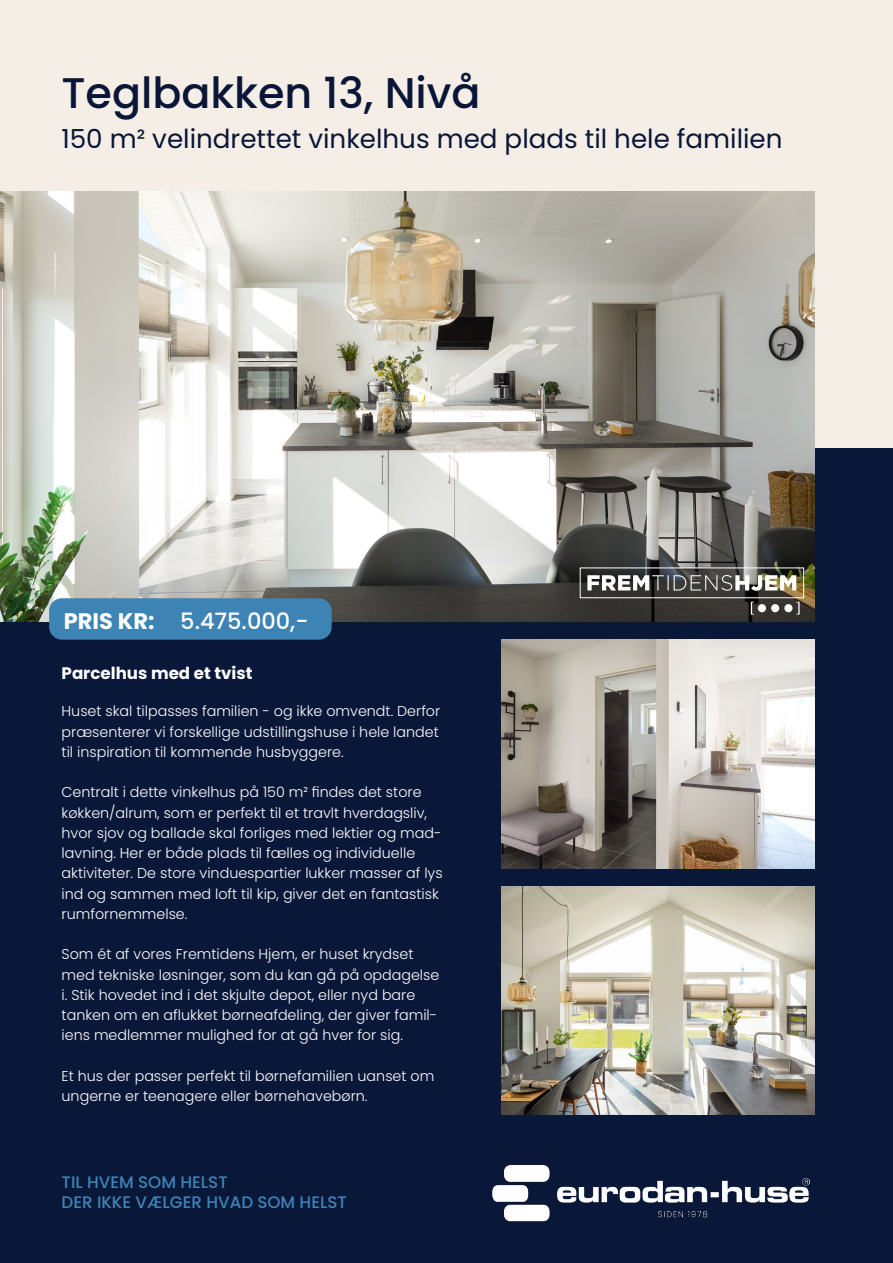
<style>
.page{position:relative;width:893px;height:1263px;background:#fff}
.page>*{position:absolute;margin:0;border:0;box-sizing:border-box;transform-origin:0 0}
.t1{font:500 42.9px "Poppins";color:#0a1637}
.t2{font:26.25px "Poppins";color:#0a1637}
.t3{font:500 22.5px "Poppins";color:#fff}
.t4{font:500 16.65px/20px "Poppins";color:#3d84b5}
.t5{font:700 16.65px "Poppins";color:#fff}
.t6{font:300 14.25px/20.2px "Poppins";color:#fff}
.s1{color:#091738}
.s2{font-weight:700}
</style>
<div class="page">
<div style="left:0;top:0;width:893px;height:459px;background:#f5eee6"></div>
<div style="left:0;top:449px;width:893px;height:814px;background:#091738"></div>
<img style="left:0;top:191px;width:814px;height:431px">
<img style="left:493px;top:1166px;width:316px;height:55px">
<img style="left:501px;top:640px;width:313px;height:228px">
<img style="left:501px;top:886px;width:313px;height:228px">
<div style="left:49px;top:598px;width:283px;height:42px;background:#3d84b5;border-radius:13px"></div>
<div style="left:758px;top:604px;width:8px;height:8px;background:#fff;border-radius:50%"></div>
<div style="left:771px;top:604px;width:8px;height:8px;background:#fff;border-radius:50%"></div>
<div style="left:784px;top:604px;width:8px;height:8px;background:#fff;border-radius:50%"></div>
<svg style="left:796px;top:602px;width:4px;height:13px"></svg>
<svg style="left:751px;top:602px;width:3px;height:13px"></svg>
<svg style="left:587px;top:575px;width:209px;height:16px"></svg>
<div style="left:580px;top:567px;width:224px;height:31px;border:1px solid #fff"></div>
<p class="t1" style="left:61px;top:68px;width:421px">Teglbakken 13, Nivå</p>
<p class="t2" style="left:61px;top:124px;width:723px">150 m<span class="s1">²</span> velindrettet vinkelhus med plads til hele familien</p>
<p class="t3" style="left:64px;top:608px;width:246px"><span class="s2">PRIS KR:</span> 5.475.000,-</p>
<p class="t5" style="left:62px;top:664px;width:192px">Parcelhus med et tvist</p>
<p class="t6" style="left:62px;top:701px;width:380px;text-align:justify">Huset skal tilpasses familien - og ikke omvendt. Derfor præsenterer vi forskellige udstillingshuse i hele landet til inspiration til kommende husbyggere.</p>
<p class="t6" style="left:62px;top:782px;width:383px">Centralt i dette vinkelhus på 150 m² findes det store køkken/alrum, som er perfekt til et travlt hverdagsliv, hvor sjov og ballade skal forliges med lektier og mad&shy;lavning. Her er både plads til fælles og individuelle aktiviteter. De store vinduespartier lukker masser af lys ind og sammen med loft til kip, giver det en fantastisk rumfornemmelse.</p>
<p class="t6" style="left:62px;top:944px;width:379px">Som ét af vores Fremtidens Hjem, er huset krydset med tekniske løsninger, som du kan gå på opdagelse i. Stik hovedet ind i det skjulte depot, eller nyd bare tanken om en aflukket børneafdeling, der giver famil&shy;iens medlemmer mulighed for at gå hver for sig.</p>
<p class="t6" style="left:62px;top:1066px;width:374px">Et hus der passer perfekt til børnefamilien uanset om ungerne er teenagere eller børnehavebørn.</p>
<p class="t4" style="left:62px;top:1172px;width:287px">TIL HVEM SOM HELST<br>DER IKKE VÆLGER HVAD SOM HELST</p>
</div>
